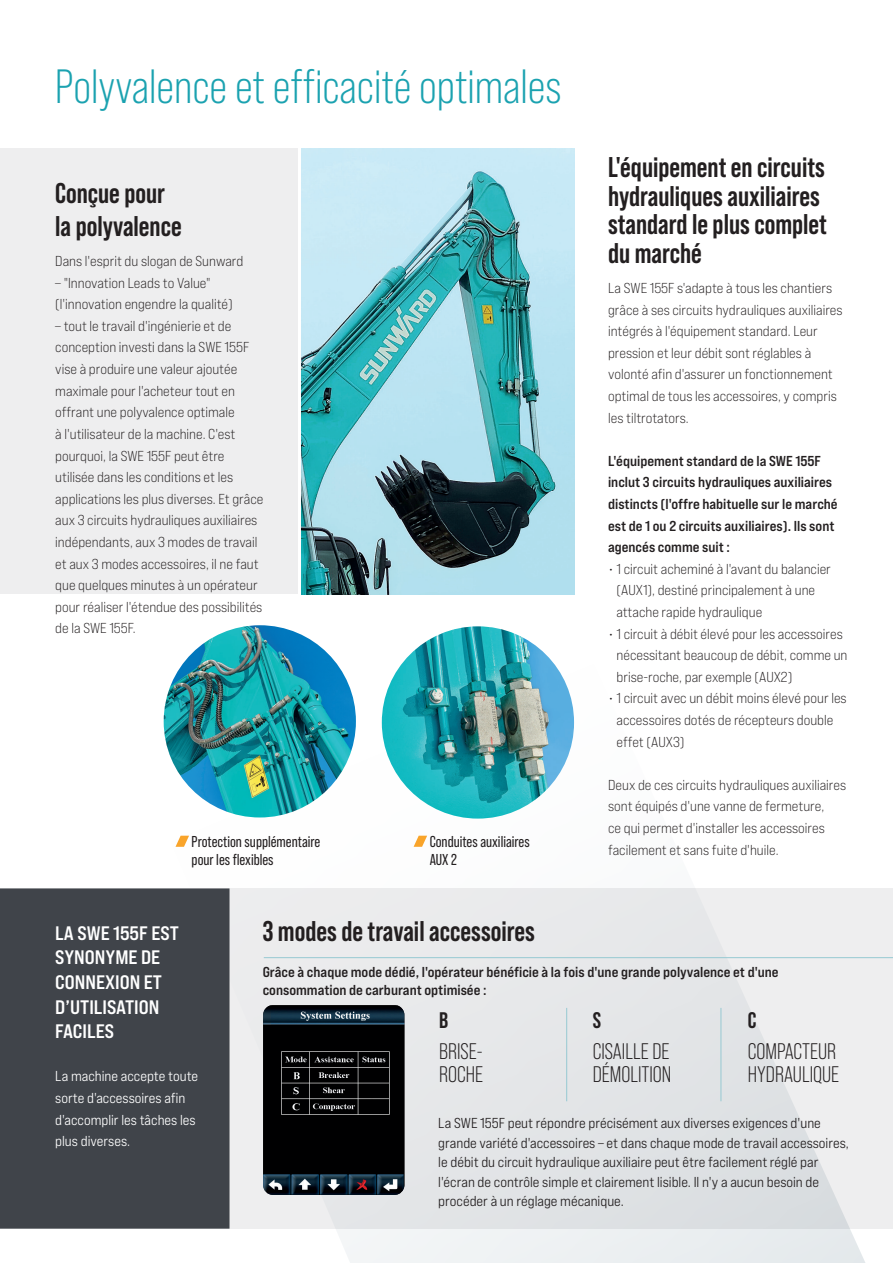
<style>
.page{position:relative;width:893px;height:1263px;background:#fff}
.page>*{position:absolute;margin:0;border:0;box-sizing:border-box;transform-origin:0 0}
.t1{font:48px "Bebas Neue Pro";color:#1ba2b0}
.t2{font:700 28.5px/28.5px "Bebas Neue Pro";color:#231f20}
.t3{font:22.5px/22.5px "Bebas Neue Pro";color:#231f20}
.t4{font:700 22.5px "Bebas Neue Pro";color:#231f20}
.t5{font:19.5px/24.6px "Bebas Neue Pro Exp Bd";color:#fff}
.t6{font:15.75px/18px "Bebas Neue Pro";color:#231f20}
.t7{font:14.4px/21.6px "Bebas Neue Pro Exp Bk";color:#231f20}
.t8{font:14.4px/19.5px "Bebas Neue Pro Exp Md";color:#231f20}
.t9{font:14.4px/21.6px "Bebas Neue Pro Exp Bd";color:#231f20}
.t10{font:14.4px/21.6px "Bebas Neue Pro Exp Md";color:#fff}
</style>
<div class="page">
<svg style="left:163px;top:631px;width:702px;height:632px"></svg>
<div style="left:0;top:148px;width:298px;height:446px;background:#eeeeef"></div>
<div style="left:0;top:888px;width:893px;height:341px;background:#e7e8ea"></div>
<svg style="left:414px;top:836px;width:13px;height:11px"></svg>
<svg style="left:176px;top:836px;width:13px;height:11px"></svg>
<img style="left:302px;top:148px;width:272px;height:446px">
<div style="left:0;top:888px;width:230px;height:341px;background:#40444a"></div>
<hr style="left:264px;top:957px;width:629px;height:1px;background:#96c9d2">
<hr style="left:566px;top:1008px;width:1px;height:93px;background:#96c9d2">
<hr style="left:721px;top:1008px;width:1px;height:93px;background:#96c9d2">
<img style="left:382px;top:626px;width:192px;height:193px;border-radius:96px">
<img style="left:164px;top:625px;width:192px;height:192px;border-radius:96px">
<img style="left:263px;top:1005px;width:141px;height:190px">
<h1 class="t1" style="left:55px;top:60px;width:508px">Polyvalence et efficacité optimales</h1>
<h2 class="t2" style="left:55px;top:176px;width:128px;line-height:33px">Conçue pour la polyvalence</h2>
<p class="t7" style="left:55px;top:250px;width:190px">Dans l'esprit du slogan de Sunward</p>
<p class="t7" style="left:55px;top:272px;width:179px">– "Innovation Leads to Value" (l'innovation engendre la qualité)</p>
<p class="t7" style="left:55px;top:315px;width:210px">– tout le travail d'ingénierie et de conception investi dans la SWE 155F vise à produire une valeur ajoutée maximale pour l'acheteur tout en offrant une polyvalence optimale<br>à l'utilisateur de la machine. C'est pourquoi, la SWE 155F peut être utilisée dans les conditions et les applications les plus diverses. Et grâce aux 3 circuits hydrauliques auxiliaires indépendants, aux 3 modes de travail et aux 3 modes accessoires, il ne faut que quelques minutes à un opérateur pour réaliser l'étendue des possibilités de la SWE 155F.</p>
<p class="t6" style="left:192px;top:832px;width:130px">Protection supplémentaire pour les flexibles</p>
<p class="t6" style="left:430px;top:832px;width:102px">Conduites auxiliaires<br>AUX 2</p>
<h2 class="t2" style="left:608px;top:153px;width:220px">L'équipement en circuits hydrauliques auxiliaires standard le plus complet du marché</h2>
<p class="t7" style="left:608px;top:277px;width:236px">La SWE 155F s'adapte à tous les chantiers grâce à ses circuits hydrauliques auxiliaires intégrés à l'équipement standard. Leur pression et leur débit sont réglables à volonté afin d'assurer un fonctionnement optimal de tous les accessoires, y compris les tiltrotators.</p>
<p class="t9" style="left:608px;top:450px;width:231px">L'équipement standard de la SWE 155F inclut 3 circuits hydrauliques auxiliaires distincts (l'offre habituelle sur le marché est de 1 ou 2 circuits auxiliaires). Ils sont agencés comme suit :</p>
<p class="t7" style="left:616px;top:558px;width:216px;text-indent:-8px">• 1 circuit acheminé à l'avant du balancier (AUX1), destiné principalement à une attache rapide hydraulique</p>
<p class="t7" style="left:616px;top:622px;width:232px;text-indent:-8px">• 1 circuit à débit élevé pour les accessoires nécessitant beaucoup de débit, comme un brise-roche, par exemple (AUX2)</p>
<p class="t7" style="left:616px;top:687px;width:232px;text-indent:-8px">• 1 circuit avec un débit moins élevé pour les accessoires dotés de récepteurs double effet (AUX3)</p>
<p class="t7" style="left:608px;top:774px;width:240px">Deux de ces circuits hydrauliques auxiliaires sont équipés d'une vanne de fermeture,<br>ce qui permet d'installer les accessoires facilement et sans fuite d'huile.</p>
<h3 class="t5" style="left:55px;top:920px;width:125px">LA SWE 155F EST<br>SYNONYME DE<br>CONNEXION ET<br>D’UTILISATION<br>FACILES</h3>
<p class="t10" style="left:55px;top:1065px;width:144px">La machine accepte toute sorte d'accessoires afin d'accomplir les tâches les plus diverses.</p>
<h2 class="t2" style="left:263px;top:917px;width:274px">3 modes de travail accessoires</h2>
<p class="t9" style="left:263px;top:963px;width:517px;line-height:18px">Grâce à chaque mode dédié, l'opérateur bénéficie à la fois d'une grande polyvalence et d'une consommation de carburant optimisée :</p>
<h3 class="t4" style="left:439px;top:1007px;width:11px">B</h3>
<h3 class="t3" style="left:439px;top:1040px;width:45px">BRISE-<br>ROCHE</h3>
<h3 class="t4" style="left:593px;top:1007px;width:10px">S</h3>
<h3 class="t3" style="left:593px;top:1040px;width:80px">CISAILLE DE<br>DÉMOLITION</h3>
<h3 class="t4" style="left:748px;top:1007px;width:10px">C</h3>
<h3 class="t3" style="left:748px;top:1040px;width:93px">COMPACTEUR<br>HYDRAULIQUE</h3>
<p class="t8" style="left:438px;top:1113px;width:412px">La SWE 155F peut répondre précisément aux diverses exigences d'une grande variété d'accessoires – et dans chaque mode de travail accessoires, le débit du circuit hydraulique auxiliaire peut être facilement réglé par l'écran de contrôle simple et clairement lisible. Il n'y a aucun besoin de procéder à un réglage mécanique.</p>
</div>
